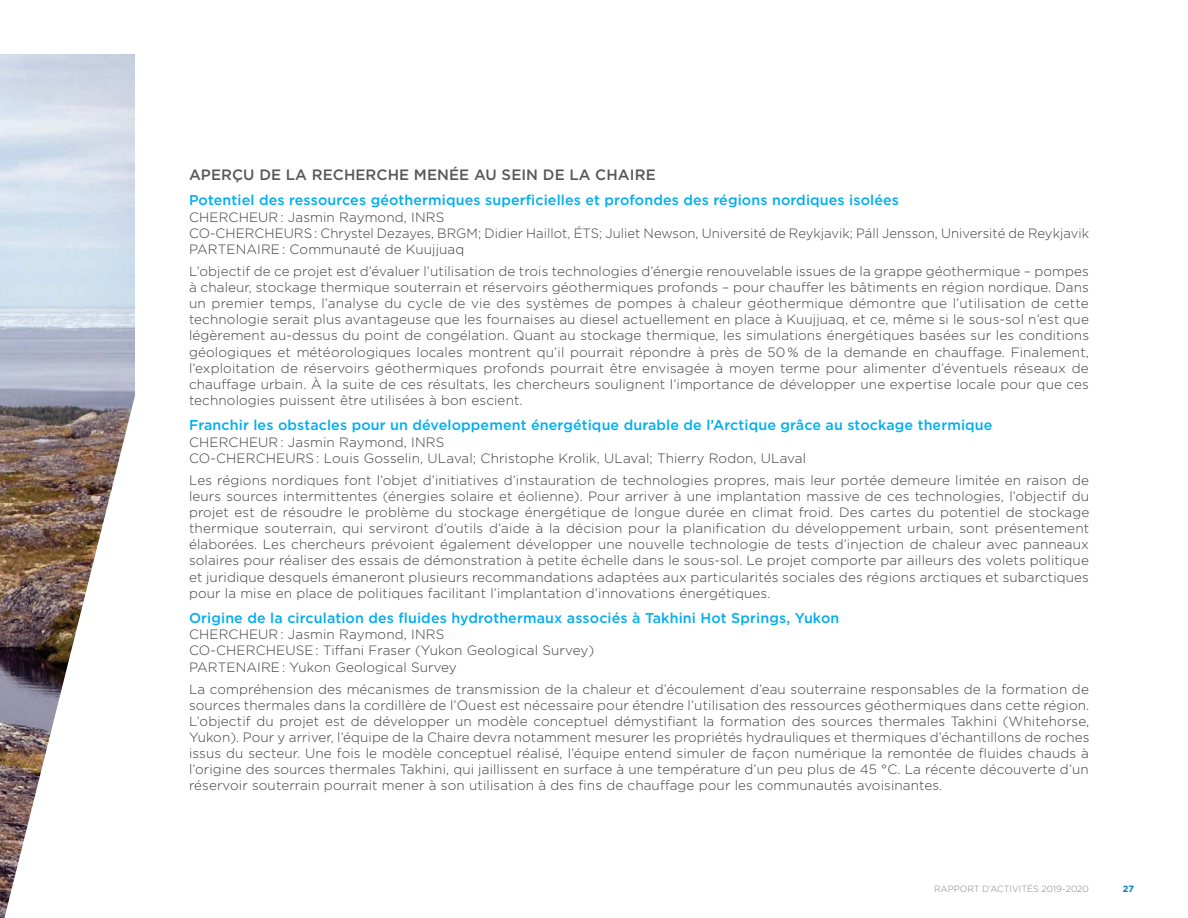
<style>
.page{position:relative;width:1188px;height:918px;background:#fff}
.page>*{position:absolute;margin:0;border:0;box-sizing:border-box;transform-origin:0 0}
.Sous-titre{font:500 15px "Gotham";letter-spacing:.005em;color:#57585a}
.SST_couleur{font:500 14.25px "Gotham";letter-spacing:.01em;color:#00aeef}
.texte_courant{font:300 13.5px/16px "Gotham";letter-spacing:.01em;color:#3e3e3f;text-align:justify}
.t1{font:300 9px "Gotham";color:#808285}
.t2{font:700 9px "Gotham";color:#007ec5}
</style>
<div class="page">
<img style="left:0;top:54px;width:135px;height:864px">
<p class="Sous-titre" style="left:189px;top:165px;width:468px">APERÇU DE LA RECHERCHE MENÉE AU SEIN DE LA CHAIRE</p>
<p class="SST_couleur" style="left:189px;top:191px;width:712px">Potentiel des ressources géothermiques superficielles et profondes des régions nordiques isolées</p>
<p class="texte_courant" style="left:189px;top:208px;width:257px">CHERCHEUR : Jasmin Raymond, INRS</p>
<p class="texte_courant" style="left:189px;top:225px;width:902px">CO-CHERCHEURS : Chrystel Dezayes, BRGM; Didier Haillot, ÉTS; Juliet Newson, Université de Reykjavik; Páll Jensson, Université de Reykjavik</p>
<p class="texte_courant" style="left:189px;top:241px;width:277px">PARTENAIRE : Communauté de Kuujjuaq</p>
<p class="texte_courant" style="left:189px;top:263px;width:902px">L’objectif de ce projet est d’évaluer l’utilisation de trois technologies d’énergie renouvelable issues de la grappe géothermique – pompes à chaleur, stockage thermique souterrain et réservoirs géothermiques profonds – pour chauffer les bâtiments en région nordique. Dans un premier temps, l’analyse du cycle de vie des systèmes de pompes à chaleur géothermique démontre que l’utilisation de cette technologie serait plus avantageuse que les fournaises au diesel actuellement en place à Kuujjuaq, et ce, même si le sous-sol n’est que légèrement au-dessus du point de congélation. Quant au stockage thermique, les simulations énergétiques basées sur les conditions géologiques et météorologiques locales montrent qu’il pourrait répondre à près de 50 % de la demande en chauffage. Finalement, l’exploitation de réservoirs géothermiques profonds pourrait être envisagée à moyen terme pour alimenter d’éventuels réseaux de chauffage urbain. À la suite de ces résultats, les chercheurs soulignent l’importance de développer une expertise locale pour que ces technologies puissent être utilisées à bon escient.</p>
<p class="SST_couleur" style="left:189px;top:416px;width:805px">Franchir les obstacles pour un développement énergétique durable de l’Arctique grâce au stockage thermique</p>
<p class="texte_courant" style="left:189px;top:433px;width:257px">CHERCHEUR : Jasmin Raymond, INRS</p>
<p class="texte_courant" style="left:189px;top:450px;width:619px">CO-CHERCHEURS : Louis Gosselin, ULaval; Christophe Krolik, ULaval; Thierry Rodon, ULaval</p>
<p class="texte_courant" style="left:189px;top:472px;width:902px">Les régions nordiques font l’objet d’initiatives d’instauration de technologies propres, mais leur portée demeure limitée en raison de leurs sources intermittentes (énergies solaire et éolienne). Pour arriver à une implantation massive de ces technologies, l’objectif du projet est de résoudre le problème du stockage énergétique de longue durée en climat froid. Des cartes du potentiel de stockage thermique souterrain, qui serviront d’outils d’aide à la décision pour la planification du développement urbain, sont présentement élaborées. Les chercheurs prévoient également développer une nouvelle technologie de tests d’injection de chaleur avec panneaux solaires pour réaliser des essais de démonstration à petite échelle dans le sous-sol. Le projet comporte par ailleurs des volets politique et juridique desquels émaneront plusieurs recommandations adaptées aux particularités sociales des régions arctiques et subarctiques pour la mise en place de politiques facilitant l’implantation d’innovations énergétiques.</p>
<p class="SST_couleur" style="left:189px;top:609px;width:652px">Origine de la circulation des fluides hydrothermaux associés à Takhini Hot Springs, Yukon</p>
<p class="texte_courant" style="left:189px;top:626px;width:257px">CHERCHEUR : Jasmin Raymond, INRS</p>
<p class="texte_courant" style="left:189px;top:642px;width:407px">CO-CHERCHEUSE : Tiffani Fraser (Yukon Geological Survey)</p>
<p class="texte_courant" style="left:189px;top:658px;width:269px">PARTENAIRE : Yukon Geological Survey</p>
<p class="texte_courant" style="left:189px;top:681px;width:902px">La compréhension des mécanismes de transmission de la chaleur et d’écoulement d’eau souterraine responsables de la formation de sources thermales dans la cordillère de l’Ouest est nécessaire pour étendre l’utilisation des ressources géothermiques dans cette région.<br>L’objectif du projet est de développer un modèle conceptuel démystifiant la formation des sources thermales Takhini (Whitehorse, Yukon). Pour y arriver, l’équipe de la Chaire devra notamment mesurer les propriétés hydrauliques et thermiques d’échantillons de roches issus du secteur. Une fois le modèle conceptuel réalisé, l’équipe entend simuler de façon numérique la remontée de fluides chauds à l’origine des sources thermales Takhini, qui jaillissent en surface à une température d’un peu plus de 45 °C. La récente découverte d’un réservoir souterrain pourrait mener à son utilisation à des fins de chauffage pour les communautés avoisinantes.</p>
<p class="t1" style="left:934px;top:884px;width:156px">RAPPORT D’ACTIVITÉS 2019-2020</p>
<p class="t2" style="left:1123px;top:883px;width:13px">27</p>
</div>
